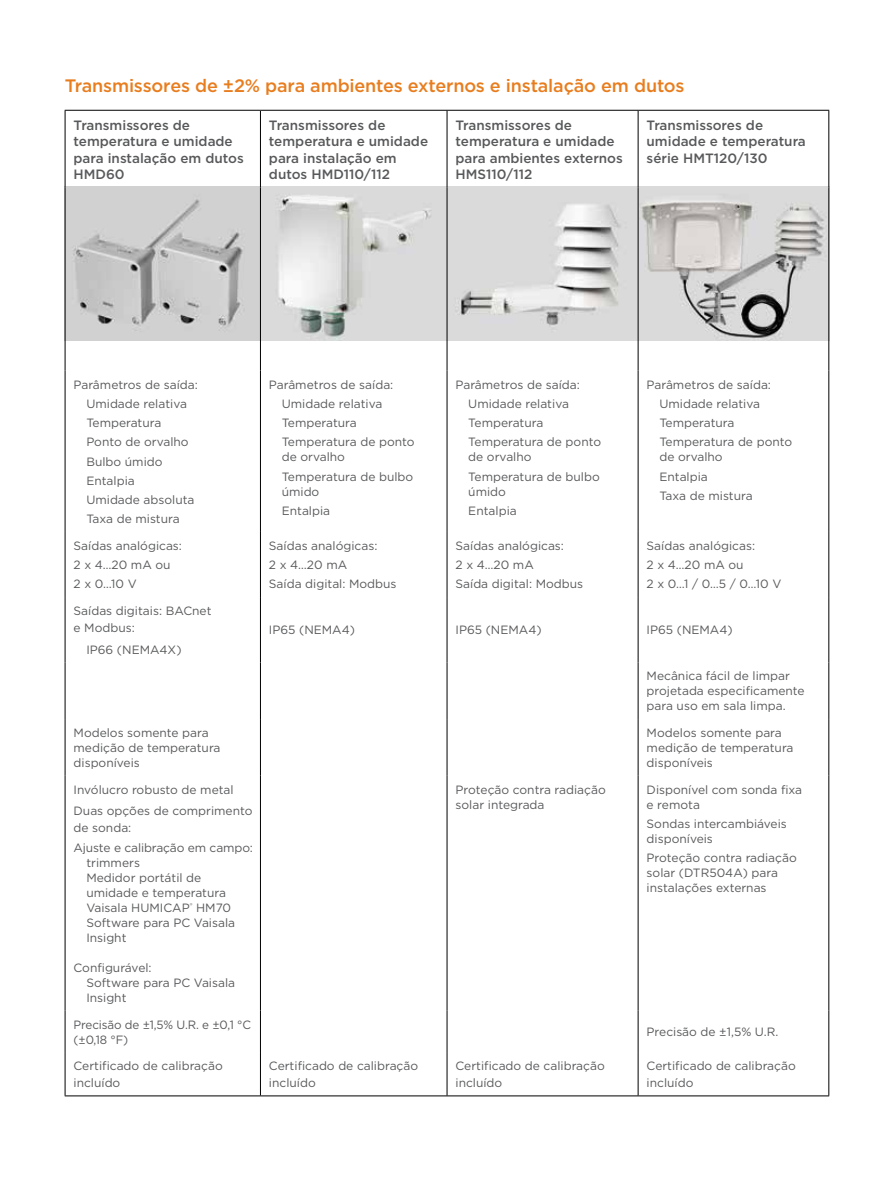
<style>
.page{position:relative;width:893px;height:1191px;background:#fff}
.page>*{position:absolute;margin:0;border:0;box-sizing:border-box;transform-origin:0 0}
.t1{font:500 18px "Gotham";letter-spacing:-.01em;color:#e87d1e}
.t2{font:500 13.5px/16.5px "Gotham";color:#58595b}
.t3{font:12px/19.2px "Gotham";color:#58595b}
</style>
<div class="page">
<img style="left:66px;top:187px;width:762px;height:153px">
<svg style="left:448px;top:187px;width:190px;height:153px;background:#d6d6d5"></svg>
<svg style="left:261px;top:187px;width:186px;height:153px;background:#d6d7d6"></svg>
<hr style="left:260px;top:111px;width:1px;height:77px;background:#000">
<hr style="left:260px;top:188px;width:1px;height:182px;background:#000">
<hr style="left:260px;top:370px;width:1px;height:162px;background:#000">
<hr style="left:260px;top:532px;width:1px;height:65px;background:#000">
<hr style="left:260px;top:597px;width:1px;height:65px;background:#000">
<hr style="left:260px;top:662px;width:1px;height:57px;background:#000">
<hr style="left:260px;top:719px;width:1px;height:56px;background:#000">
<hr style="left:260px;top:775px;width:1px;height:235px;background:#000">
<hr style="left:260px;top:1010px;width:1px;height:42px;background:#000">
<hr style="left:260px;top:1052px;width:1px;height:43px;background:#000">
<hr style="left:447px;top:111px;width:1px;height:77px;background:#000">
<hr style="left:447px;top:188px;width:1px;height:182px;background:#000">
<hr style="left:447px;top:370px;width:1px;height:162px;background:#000">
<hr style="left:447px;top:532px;width:1px;height:65px;background:#000">
<hr style="left:447px;top:597px;width:1px;height:65px;background:#000">
<hr style="left:447px;top:662px;width:1px;height:57px;background:#000">
<hr style="left:447px;top:719px;width:1px;height:56px;background:#000">
<hr style="left:447px;top:775px;width:1px;height:235px;background:#000">
<hr style="left:447px;top:1010px;width:1px;height:42px;background:#000">
<hr style="left:447px;top:1052px;width:1px;height:43px;background:#000">
<hr style="left:638px;top:111px;width:1px;height:77px;background:#000">
<hr style="left:638px;top:188px;width:1px;height:182px;background:#000">
<hr style="left:638px;top:370px;width:1px;height:162px;background:#000">
<hr style="left:638px;top:532px;width:1px;height:65px;background:#000">
<hr style="left:638px;top:597px;width:1px;height:65px;background:#000">
<hr style="left:638px;top:662px;width:1px;height:57px;background:#000">
<hr style="left:638px;top:719px;width:1px;height:56px;background:#000">
<hr style="left:638px;top:775px;width:1px;height:235px;background:#000">
<hr style="left:638px;top:1010px;width:1px;height:42px;background:#000">
<hr style="left:638px;top:1052px;width:1px;height:43px;background:#000">
<hr style="left:65px;top:110px;width:195px;height:1px;background:#000">
<hr style="left:65px;top:111px;width:1px;height:77px;background:#000">
<hr style="left:260px;top:110px;width:187px;height:1px;background:#000">
<hr style="left:447px;top:110px;width:191px;height:1px;background:#000">
<hr style="left:638px;top:110px;width:191px;height:1px;background:#000">
<hr style="left:828px;top:111px;width:1px;height:77px;background:#000">
<hr style="left:65px;top:188px;width:1px;height:182px;background:#000">
<hr style="left:828px;top:188px;width:1px;height:182px;background:#000">
<hr style="left:65px;top:370px;width:1px;height:162px;background:#000">
<hr style="left:828px;top:370px;width:1px;height:162px;background:#000">
<hr style="left:65px;top:532px;width:1px;height:65px;background:#000">
<hr style="left:828px;top:532px;width:1px;height:65px;background:#000">
<hr style="left:65px;top:597px;width:1px;height:65px;background:#000">
<hr style="left:828px;top:597px;width:1px;height:65px;background:#000">
<hr style="left:65px;top:662px;width:1px;height:57px;background:#000">
<hr style="left:828px;top:662px;width:1px;height:57px;background:#000">
<hr style="left:65px;top:719px;width:1px;height:56px;background:#000">
<hr style="left:828px;top:719px;width:1px;height:56px;background:#000">
<hr style="left:65px;top:775px;width:1px;height:235px;background:#000">
<hr style="left:828px;top:775px;width:1px;height:235px;background:#000">
<hr style="left:65px;top:1010px;width:1px;height:42px;background:#000">
<hr style="left:828px;top:1010px;width:1px;height:42px;background:#000">
<hr style="left:65px;top:1052px;width:1px;height:43px;background:#000">
<hr style="left:828px;top:1052px;width:1px;height:43px;background:#000">
<hr style="left:65px;top:1095px;width:195px;height:1px;background:#000">
<hr style="left:260px;top:1095px;width:187px;height:1px;background:#000">
<hr style="left:447px;top:1095px;width:191px;height:1px;background:#000">
<hr style="left:638px;top:1095px;width:191px;height:1px;background:#000">
<h1 class="t1" style="left:65px;top:74px;width:621px">Transmissores de ±2% para ambientes externos e instalação em dutos</h1>
<p class="t2" style="left:74px;top:116px;width:172px">Transmissores de temperatura e umidade para instalação em dutos<br>HMD60</p>
<p class="t2" style="left:269px;top:116px;width:161px">Transmissores de temperatura e umidade para instalação em dutos HMD110/112</p>
<p class="t2" style="left:456px;top:116px;width:169px">Transmissores de temperatura e umidade para ambientes externos<br>HMS110/112</p>
<p class="t2" style="left:647px;top:116px;width:161px">Transmissores de umidade e temperatura série HMT120/130</p>
<p class="t3" style="left:86px;top:374px;width:113px;text-indent:-13px">Parâmetros de saída:<br>Umidade relativa<br>Temperatura<br>Ponto de orvalho<br>Bulbo úmido<br>Entalpia<br>Umidade absoluta<br>Taxa de mistura</p>
<p class="t3" style="left:282px;top:374px;width:134px;text-indent:-13px">Parâmetros de saída:<br>Umidade relativa<br>Temperatura<br>Temperatura de ponto</p>
<p class="t3" style="left:282px;top:447px;width:133px">de orvalho<br>Temperatura de bulbo</p>
<p class="t3" style="left:282px;top:481px;width:50px">úmido<br>Entalpia</p>
<p class="t3" style="left:468px;top:374px;width:134px;text-indent:-13px">Parâmetros de saída:<br>Umidade relativa<br>Temperatura<br>Temperatura de ponto</p>
<p class="t3" style="left:468px;top:447px;width:133px">de orvalho<br>Temperatura de bulbo</p>
<p class="t3" style="left:468px;top:481px;width:50px">úmido<br>Entalpia</p>
<p class="t3" style="left:659px;top:374px;width:134px;text-indent:-13px">Parâmetros de saída:<br>Umidade relativa<br>Temperatura<br>Temperatura de ponto</p>
<p class="t3" style="left:659px;top:447px;width:95px">de orvalho<br>Entalpia<br>Taxa de mistura</p>
<p class="t3" style="left:74px;top:536px;width:110px">Saídas analógicas:<br>2 x 4…20 mA ou<br>2 x 0…10 V</p>
<p class="t3" style="left:269px;top:536px;width:129px">Saídas analógicas:<br>2 x 4…20 mA<br>Saída digital: Modbus</p>
<p class="t3" style="left:456px;top:536px;width:129px">Saídas analógicas:<br>2 x 4…20 mA<br>Saída digital: Modbus</p>
<p class="t3" style="left:647px;top:536px;width:136px">Saídas analógicas:<br>2 x 4…20 mA ou<br>2 x 0…1 / 0…5 / 0…10 V</p>
<p class="t3" style="left:74px;top:602px;width:139px;line-height:17.2px">Saídas digitais: BACnet e Modbus:</p>
<p class="t3" style="left:86px;top:639px;width:97px">IP66 (NEMA4X)</p>
<p class="t3" style="left:269px;top:620px;width:88px">IP65 (NEMA4)</p>
<p class="t3" style="left:456px;top:620px;width:88px">IP65 (NEMA4)</p>
<p class="t3" style="left:647px;top:620px;width:88px">IP65 (NEMA4)</p>
<p class="t3" style="left:647px;top:668px;width:160px;line-height:15px">Mecânica fácil de limpar projetada especificamente para uso em sala limpa.</p>
<p class="t3" style="left:74px;top:725px;width:148px;line-height:15px">Modelos somente para medição de temperatura disponíveis</p>
<p class="t3" style="left:647px;top:725px;width:148px;line-height:15px">Modelos somente para medição de temperatura disponíveis</p>
<p class="t3" style="left:74px;top:778px;width:180px;line-height:21.5px">Invólucro robusto de metal<br>Duas opções de comprimento</p>
<p class="t3" style="left:74px;top:818px;width:181px">de sonda:<br>Ajuste e calibração em campo:</p>
<p class="t3" style="left:86px;top:854px;width:150px;line-height:15px">trimmers<br>Medidor portátil de umidade e temperatura<br>Vaisala HUMICAP<sup>®</sup> HM70<br>Software para PC Vaisala<br>Insight</p>
<p class="t3" style="left:86px;top:960px;width:150px;line-height:15px;text-indent:-13px">Configurável:<br>Software para PC Vaisala<br>Insight</p>
<p class="t3" style="left:456px;top:782px;width:152px;line-height:15px">Proteção contra radiação solar integrada</p>
<p class="t3" style="left:647px;top:782px;width:157px;line-height:15px">Disponível com sonda fixa e remota</p>
<p class="t3" style="left:647px;top:816px;width:142px;line-height:15px">Sondas intercambiáveis disponíveis</p>
<p class="t3" style="left:647px;top:850px;width:152px;line-height:15px">Proteção contra radiação solar (DTR504A) para instalações externas</p>
<p class="t3" style="left:74px;top:1016px;width:179px;line-height:15px">Precisão de ±1,5% U.R. e ±0,1 °C (±0,18 °F)</p>
<p class="t3" style="left:647px;top:1022px;width:133px">Precisão de ±1,5% U.R.</p>
<p class="t3" style="left:74px;top:1057px;width:151px;line-height:17.2px">Certificado de calibração incluído</p>
<p class="t3" style="left:269px;top:1057px;width:151px;line-height:17.2px">Certificado de calibração incluído</p>
<p class="t3" style="left:456px;top:1057px;width:151px;line-height:17.2px">Certificado de calibração incluído</p>
<p class="t3" style="left:647px;top:1057px;width:151px;line-height:17.2px">Certificado de calibração incluído</p>
</div>
